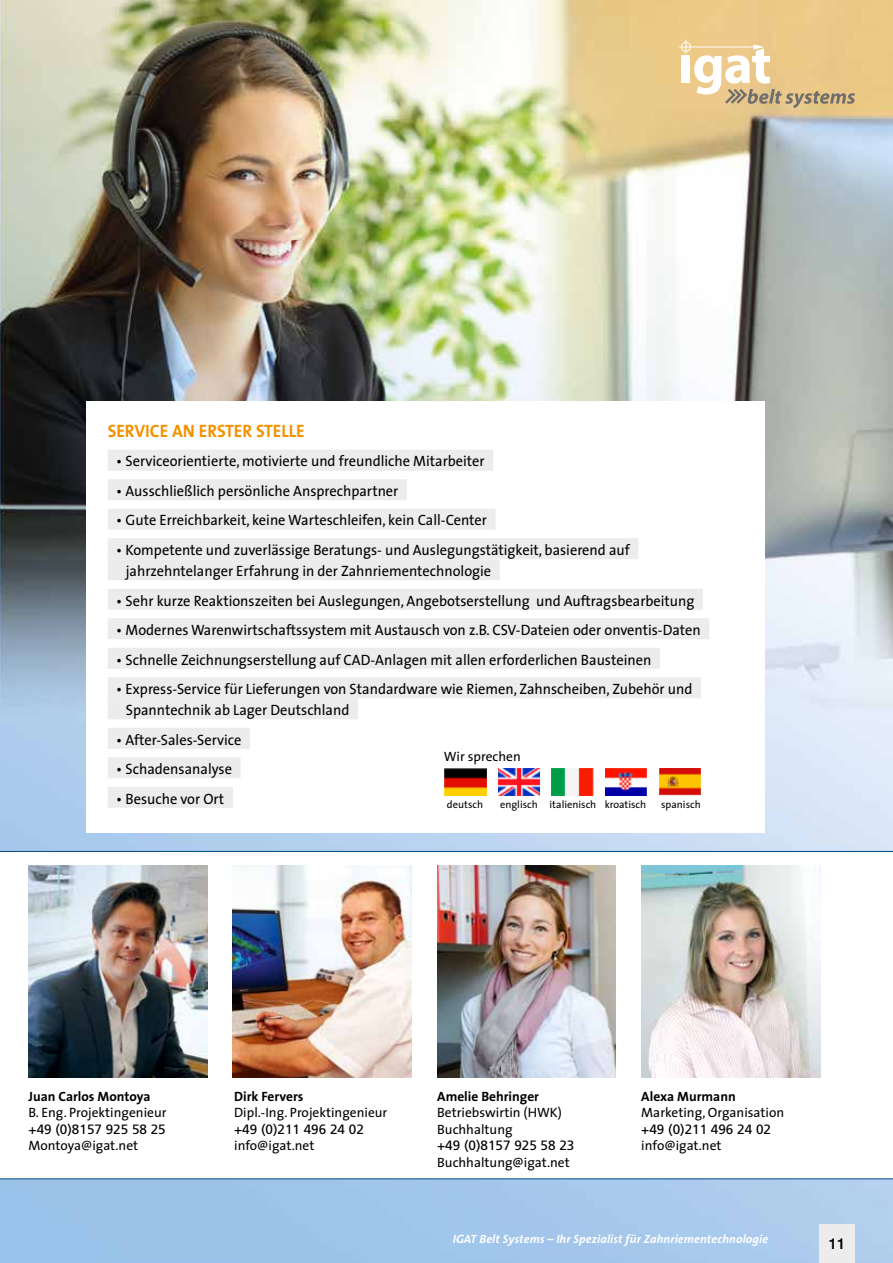
<style>
.page{position:relative;width:893px;height:1263px;background:#fff}
.page>*{position:absolute;margin:0;border:0;box-sizing:border-box;transform-origin:0 0}
.t1{font:700 18px "The Sans";color:#f39100;scale:.96 1}
.t2{font:15px/21px "The Sans";color:#000;scale:.96 1}
.t3{font:500 15px "Helvetica Neue";color:#000}
.t4{font:13.5px/16.5px "The Sans";color:#000}
.t5{font:13.5px "Frutiger";color:#000}
.t6{font:700 13.5px "The Sans";color:#000}
.t7{font:italic 700 12px "The Sans";letter-spacing:.01em;color:#fff}
.t8{font:10.5px "The Sans";color:#000}
</style>
<div class="page">
<img style="left:0;top:0;width:893px;height:1263px">
<div style="left:86px;top:401px;width:679px;height:432px;background:#fff"></div>
<div style="left:108px;top:450px;width:385px;height:21px;background:#ececec"></div>
<div style="left:108px;top:479px;width:299px;height:21px;background:#ececec"></div>
<div style="left:108px;top:509px;width:388px;height:21px;background:#ececec"></div>
<div style="left:108px;top:538px;width:530px;height:21px;background:#ececec"></div>
<div style="left:108px;top:559px;width:392px;height:21px;background:#ececec"></div>
<div style="left:108px;top:589px;width:595px;height:21px;background:#ececec"></div>
<div style="left:108px;top:618px;width:601px;height:21px;background:#ececec"></div>
<div style="left:108px;top:648px;width:552px;height:21px;background:#ececec"></div>
<div style="left:108px;top:677px;width:593px;height:21px;background:#ececec"></div>
<div style="left:108px;top:698px;width:250px;height:21px;background:#ececec"></div>
<div style="left:108px;top:728px;width:142px;height:21px;background:#ececec"></div>
<div style="left:108px;top:757px;width:133px;height:21px;background:#ececec"></div>
<div style="left:108px;top:787px;width:125px;height:21px;background:#ececec"></div>
<div style="left:682px;top:56px;width:8px;height:27px;background:#fff"></div>
<div style="left:681px;top:42px;width:10px;height:10px;border:1px solid #fff;border-radius:50%"></div>
<hr style="left:679px;top:46px;width:75px;height:1px;background:#fff">
<svg style="left:694px;top:44px;width:161px;height:64px;background:#e4c999"></svg>
<svg style="left:0;top:851px;width:893px;height:328px"></svg>
<img style="left:29px;top:865px;width:178px;height:213px">
<img style="left:437px;top:865px;width:179px;height:213px">
<img style="left:233px;top:865px;width:179px;height:213px">
<img style="left:641px;top:865px;width:179px;height:213px">
<img style="left:445px;top:769px;width:41px;height:26px">
<img style="left:552px;top:769px;width:41px;height:26px">
<img style="left:498px;top:769px;width:42px;height:26px">
<img style="left:605px;top:769px;width:42px;height:26px">
<img style="left:659px;top:769px;width:41px;height:26px">
<div style="left:819px;top:1224px;width:36px;height:39px;background:#ececec"></div>
<p class="t1" style="left:108px;top:416px;width:207px">SERVICE AN ERSTER STELLE</p>
<p class="t2" style="left:116px;top:450px;width:385px">• Serviceorientierte, motivierte und freundliche Mitarbeiter</p>
<p class="t2" style="left:116px;top:480px;width:295px">• Ausschließlich persönliche Ansprechpartner</p>
<p class="t2" style="left:116px;top:509px;width:388px">• Gute Erreichbarkeit, keine Warteschleifen, kein Call-Center</p>
<p class="t2" style="left:126px;top:539px;width:527px;text-indent:-9px">• Kompetente und zuverlässige Beratungs- und Auslegungstätigkeit, basierend auf jahrzehntelanger Erfahrung in der Zahnriementechnologie</p>
<p class="t2" style="left:116px;top:589px;width:604px">• Sehr kurze Reaktionszeiten bei Auslegungen, Angebotserstellung und Auftragsbearbeitung</p>
<p class="t2" style="left:116px;top:619px;width:610px">• Modernes Warenwirtschaftssystem mit Austausch von z.B. CSV-Dateien oder onventis-Daten</p>
<p class="t2" style="left:116px;top:648px;width:559px">• Schnelle Zeichnungserstellung auf CAD-Anlagen mit allen erforderlichen Bausteinen</p>
<p class="t2" style="left:126px;top:678px;width:592px;text-indent:-9px">• Express-Service für Lieferungen von Standardware wie Riemen, Zahnscheiben, Zubehör und<br>Spanntechnik ab Lager Deutschland</p>
<p class="t2" style="left:116px;top:728px;width:132px">• After-Sales-Service</p>
<p class="t2" style="left:116px;top:758px;width:122px">• Schadensanalyse</p>
<p class="t2" style="left:116px;top:787px;width:114px">• Besuche vor Ort</p>
<p class="t4" style="left:444px;top:748px;width:78px">Wir sprechen</p>
<p class="t8" style="left:447px;top:795px;width:38px">deutsch</p>
<p class="t8" style="left:500px;top:795px;width:148px">englisch italienisch kroatisch</p>
<p class="t8" style="left:661px;top:795px;width:41px">spanisch</p>
<p class="t6" style="left:29px;top:1085px;width:123px">Juan Carlos Montoya</p>
<p class="t4" style="left:29px;top:1104px;width:139px">B. Eng. Projektingenieur</p>
<p class="t5" style="left:29px;top:1121px;width:139px">+49 (0)8157 925 58 25</p>
<p class="t4" style="left:29px;top:1137px;width:111px">Montoya@igat.net</p>
<p class="t6" style="left:234px;top:1085px;width:71px">Dirk Fervers</p>
<p class="t4" style="left:234px;top:1104px;width:155px">Dipl.-Ing. Projektingenieur</p>
<p class="t5" style="left:234px;top:1121px;width:131px">+49 (0)211 496 24 02</p>
<p class="t4" style="left:234px;top:1137px;width:82px">info@igat.net</p>
<p class="t6" style="left:437px;top:1085px;width:103px">Amelie Behringer</p>
<p class="t4" style="left:437px;top:1104px;width:126px">Betriebswirtin (HWK)<br>Buchhaltung</p>
<p class="t5" style="left:437px;top:1138px;width:139px">+49 (0)8157 925 58 23</p>
<p class="t4" style="left:437px;top:1153px;width:134px">Buchhaltung@igat.net</p>
<p class="t6" style="left:641px;top:1085px;width:96px">Alexa Murmann</p>
<p class="t4" style="left:641px;top:1104px;width:144px">Marketing, Organisation</p>
<p class="t5" style="left:641px;top:1121px;width:131px">+49 (0)211 496 24 02</p>
<p class="t4" style="left:641px;top:1137px;width:82px">info@igat.net</p>
<p class="t7" style="left:453px;top:1229px;width:317px">IGAT Belt Systems – Ihr Spezialist für Zahnriementechnologie</p>
<p class="t3" style="left:829px;top:1231px;width:18px">11</p>
</div>
